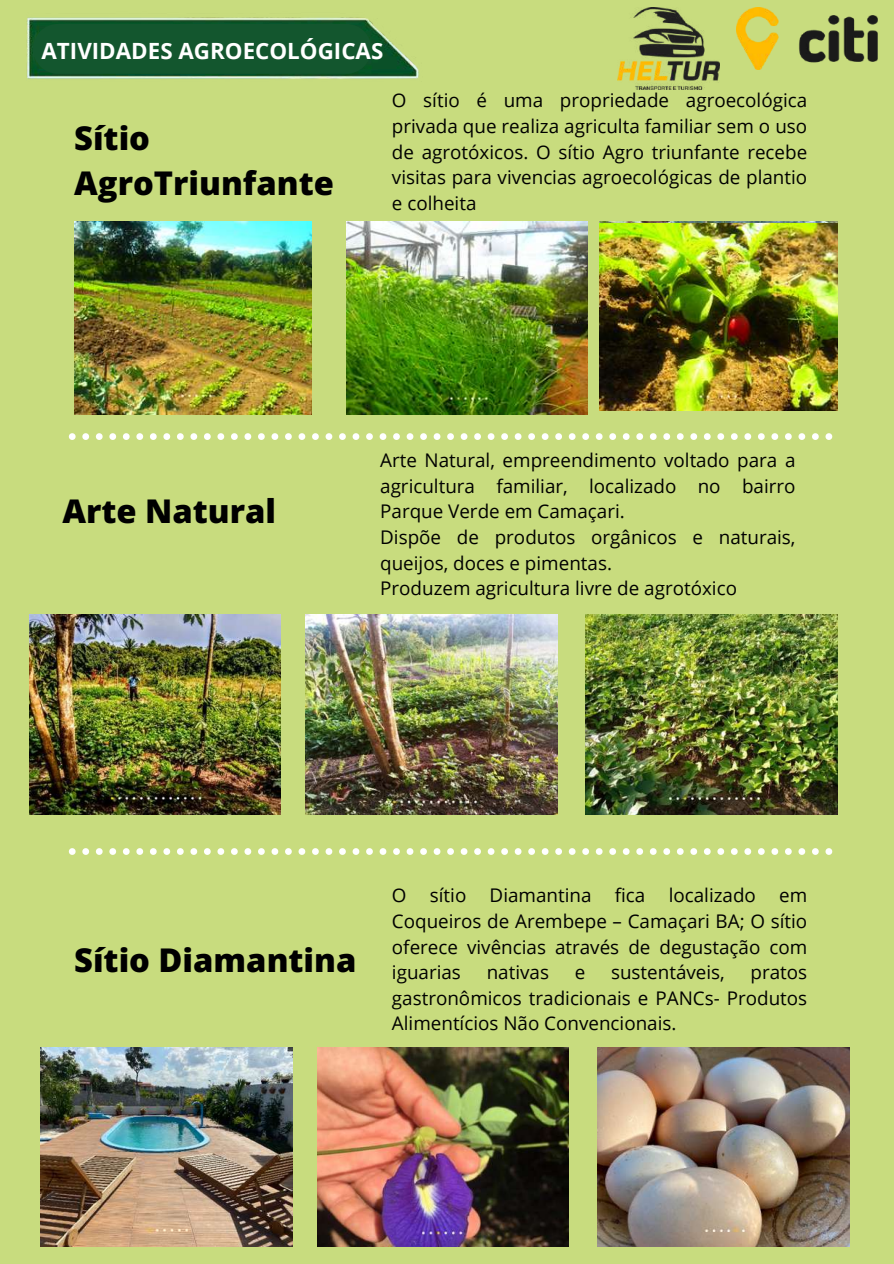
<style>
.page{position:relative;width:894px;height:1264px;background:#fff}
.page>*{position:absolute;margin:0;border:0;box-sizing:border-box;transform-origin:0 0}
.t1{font:800 32.7px/45px "Open Sans";color:#000}
.t2{font:700 22.35px "Open Sans";color:#fff}
.t3{font:18.75px/25.7px "Open Sans";color:#000;text-align:justify}
</style>
<div class="page">
<div style="left:0;top:0;width:893px;height:1263px;background:#c8dc7e"></div>
<img style="left:27px;top:17px;width:392px;height:62px">
<div style="left:33px;top:24px;width:338px;height:50px;background:#13562e"></div>
<svg style="left:69px;top:433px;width:763px;height:7px"></svg>
<img style="left:305px;top:614px;width:252px;height:200px">
<img style="left:585px;top:614px;width:252px;height:200px">
<img style="left:29px;top:614px;width:252px;height:200px">
<img style="left:317px;top:1047px;width:251px;height:199px">
<img style="left:597px;top:1047px;width:251px;height:199px">
<img style="left:41px;top:1047px;width:251px;height:199px">
<svg style="left:69px;top:848px;width:763px;height:6px"></svg>
<img style="left:736px;top:8px;width:141px;height:62px">
<img style="left:617px;top:8px;width:101px;height:82px">
<img style="left:74px;top:222px;width:237px;height:192px">
<img style="left:346px;top:222px;width:241px;height:192px">
<img style="left:599px;top:223px;width:237px;height:187px">
<p class="t2" style="left:42px;top:35px;width:343px">ATIVIDADES AGROECOLÓGICAS</p>
<h1 class="t1" style="left:74px;top:114px;width:261px">Sítio<br>AgroTriunfante</h1>
<p class="t3" style="left:392px;top:87px;width:416px">O sítio é uma propriedade agroecológica privada que realiza agriculta familiar sem o uso de agrotóxicos. O sítio Agro triunfante recebe visitas para vivencias agroecológicas de plantio e colheita</p>
<h1 class="t1" style="left:62px;top:487px;width:215px">Arte Natural</h1>
<p class="t3" style="left:380px;top:447px;width:416px;text-align:left">Arte Natural, empreendimento voltado para a agricultura familiar, localizado no bairro Parque Verde em Camaçari.<br>Dispõe de produtos orgânicos e naturais, queijos, doces e pimentas.<br>Produzem agricultura livre de agrotóxico</p>
<h1 class="t1" style="left:74px;top:936px;width:284px">Sítio Diamantina</h1>
<p class="t3" style="left:392px;top:882px;width:416px">O sítio Diamantina fica localizado em Coqueiros de Arembepe – Camaçari BA; O sítio oferece vivências através de degustação com iguarias</p>
<p class="t3" style="left:486px;top:959px;width:64px">nativas</p>
<p class="t3" style="left:574px;top:959px;width:12px">e</p>
<p class="t3" style="left:611px;top:959px;width:115px">sustentáveis,</p>
<p class="t3" style="left:392px;top:959px;width:416px;text-indent:358px">pratos gastronômicos tradicionais e PANCs- Produtos Alimentícios Não Convencionais.</p>
</div>
